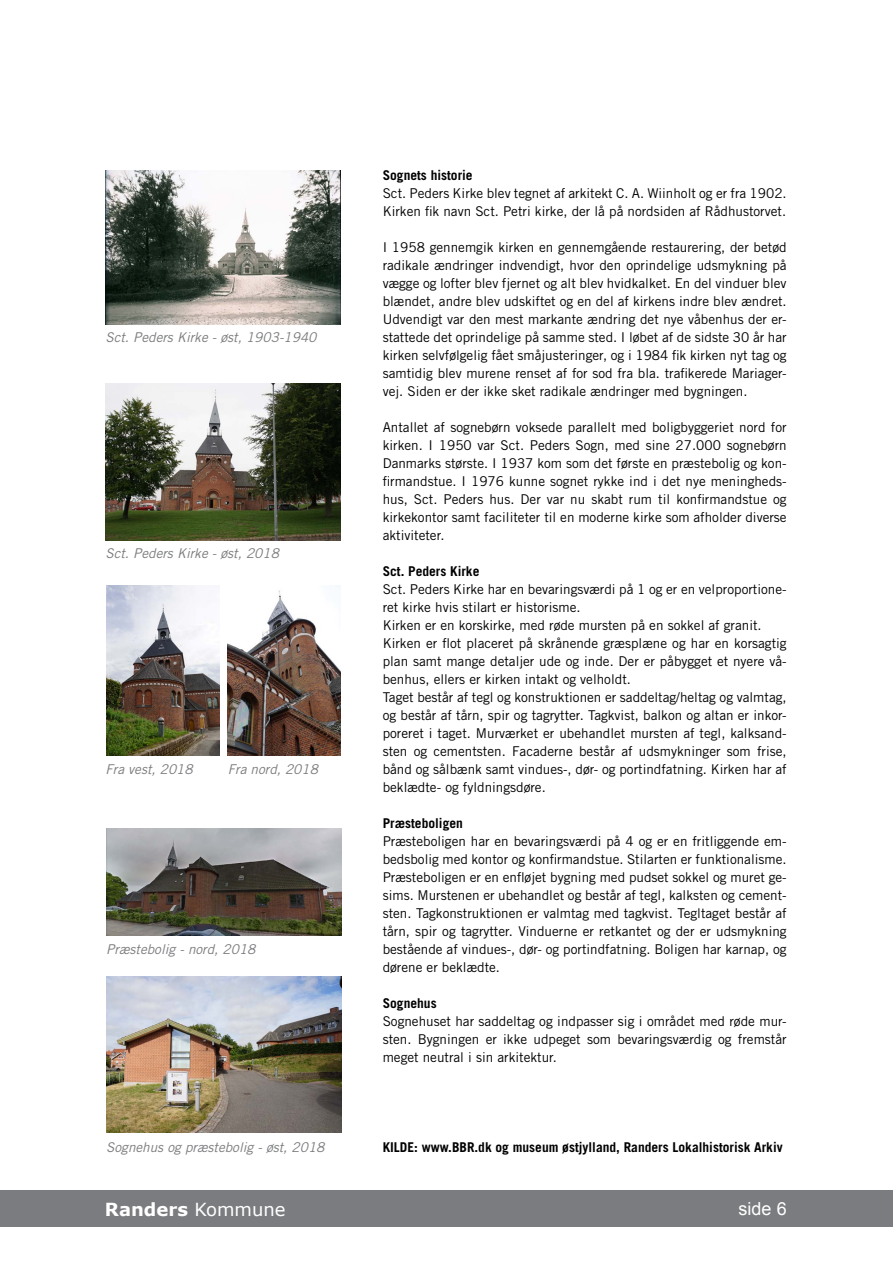
<style>
.page{position:relative;width:893px;height:1263px;background:#fff}
.page>*{position:absolute;margin:0;border:0;box-sizing:border-box;transform-origin:0 0}
.t1{font:700 expanded 156px "Trade Gothic LT Std";color:#000}
.t2{font:700 18px "Verdana";color:#fff}
.t3{font:18px "Arial";color:#fff}
.t4{font:13.5px/18px "Trade Gothic LT Std";color:#000;text-align:justify}
.t5{font:italic 13.5px "Trade Gothic LT Std";color:#7b7c7f}
.t6{font:700 13.5px "Trade Gothic LT Std";color:#000}
.s1{font-weight:400}
</style>
<div class="page">
<div style="left:0;top:1191px;width:893px;height:36px;background:#7b7c7f"></div>
<img style="left:105px;top:170px;width:235px;height:154px">
<img style="left:228px;top:590px;width:112px;height:166px">
<img style="left:105px;top:384px;width:235px;height:156px">
<img style="left:106px;top:829px;width:235px;height:106px">
<img style="left:106px;top:586px;width:114px;height:170px">
<img style="left:106px;top:976px;width:235px;height:157px">
<p class="t6" style="left:383px;top:167px;width:92px">Sognets historie</p>
<p class="t4" style="left:383px;top:184px;width:405px">Sct. Peders Kirke blev tegnet af arkitekt C. A. Wiinholt og er fra 1902.<br>Kirken fik navn Sct. Petri kirke, der lå på nordsiden af Rådhustorvet.</p>
<p class="t4" style="left:383px;top:238px;width:405px">I 1958 gennemgik kirken en gennemgående restaurering, der betød radikale ændringer indvendigt, hvor den oprindelige udsmykning på vægge og lofter blev fjernet og alt blev hvidkalket. En del vinduer blev blændet, andre blev udskiftet og en del af kirkens indre blev ændret.<br>Udvendigt var den mest markante ændring det nye våbenhus der er&shy;stattede det oprindelige på samme sted. I løbet af de sidste 30 år har kirken selvfølgelig fået småjusteringer, og i 1984 fik kirken nyt tag og samtidig blev murene renset af for sod fra bla. trafikerede Mariager&shy;vej. Siden er der ikke sket radikale ændringer med bygningen.</p>
<p class="t4" style="left:383px;top:418px;width:405px">Antallet af sognebørn voksede parallelt med boligbyggeriet nord for kirken. I 1950 var Sct. Peders Sogn, med sine 27.000 sognebørn Danmarks største. I 1937 kom som det første en præstebolig og kon&shy;firmandstue. I 1976 kunne sognet rykke ind i det nye meningheds&shy;hus, Sct. Peders hus. Der var nu skabt rum til konfirmandstue og kirkekontor samt faciliteter til en moderne kirke som afholder diverse aktiviteter.</p>
<p class="t6" style="left:383px;top:563px;width:98px">Sct. Peders Kirke</p>
<p class="t4" style="left:383px;top:580px;width:405px;text-align:left">Sct. Peders Kirke har en bevaringsværdi på 1 og er en velproportione&shy;ret kirke hvis stilart er historisme.<br>Kirken er en korskirke, med røde mursten på en sokkel af granit.<br>Kirken er flot placeret på skrånende græsplæne og har en korsagtig plan samt mange detaljer ude og inde. Der er påbygget et nyere vå&shy;benhus, ellers er kirken intakt og velholdt.<br>Taget består af tegl og konstruktionen er saddeltag/heltag og valmtag, og består af tårn, spir og tagrytter. Tagkvist, balkon og altan er inkor&shy;poreret i taget. Murværket er ubehandlet mursten af tegl, kalksand&shy;sten og cementsten. Facaderne består af udsmykninger som frise, bånd og sålbænk samt vindues-, dør- og portindfatning. Kirken har af beklædte- og fyldningsdøre.</p>
<p class="t6" style="left:383px;top:815px;width:82px">Præsteboligen</p>
<p class="t4" style="left:383px;top:832px;width:405px">Præsteboligen har en bevaringsværdi på 4 og er en fritliggende em&shy;bedsbolig med kontor og konfirmandstue. Stilarten er funktionalisme.<br>Præsteboligen er en enfløjet bygning med pudset sokkel og muret ge&shy;sims. Murstenen er ubehandlet og består af tegl, kalksten og cement&shy;sten. Tagkonstruktionen er valmtag med tagkvist. Tegltaget består af tårn, spir og tagrytter. Vinduerne er retkantet og der er udsmykning bestående af vindues-, dør- og portindfatning. Boligen har karnap, og dørene er beklædte.</p>
<p class="t6" style="left:383px;top:995px;width:55px">Sognehus</p>
<p class="t4" style="left:383px;top:1012px;width:405px">Sognehuset har saddeltag og indpasser sig i området med røde mur&shy;sten. Bygningen er ikke udpeget som bevaringsværdig og fremstår meget neutral i sin arkitektur.</p>
<h1 class="t1" style="left:66px;top:891px;width:910px;rotate:-45deg">UDKAST</h1>
<p class="t5" style="left:105px;top:329px;width:213px">Sct. Peders Kirke - øst, 1903-1940</p>
<p class="t5" style="left:105px;top:545px;width:175px">Sct. Peders Kirke - øst, 2018</p>
<p class="t5" style="left:105px;top:761px;width:89px">Fra vest, 2018</p>
<p class="t5" style="left:228px;top:761px;width:92px">Fra nord, 2018</p>
<p class="t5" style="left:106px;top:941px;width:151px">Præstebolig - nord, 2018</p>
<p class="t5" style="left:106px;top:1139px;width:220px">Sognehus og præstebolig - øst, 2018</p>
<p class="t6" style="left:383px;top:1139px;width:15px">Kilde</p>
<p class="t6" style="left:414px;top:1139px;width:370px">: www.BBR.dk og museum østjylland, Randers Lokalhistorisk Arkiv</p>
<h2 class="t2" style="left:105px;top:1197px;width:182px">Randers <span class="s1">Kommune</span></h2>
<h2 class="t3" style="left:739px;top:1197px;width:50px">side 6</h2>
</div>
